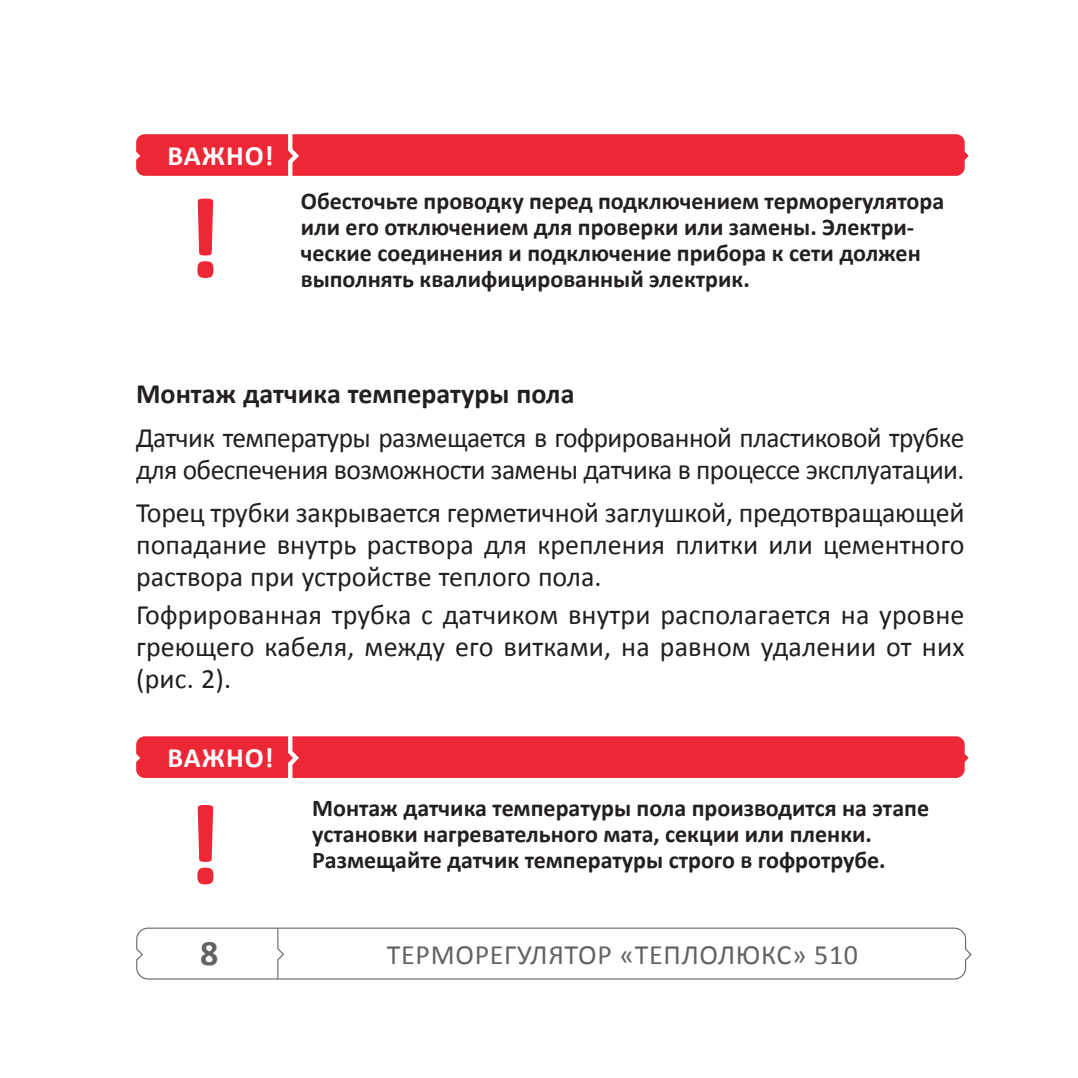
<style>
.page{position:relative;width:1078px;height:1078px;background:#fff}
.page>*{position:absolute;margin:0;border:0;box-sizing:border-box;transform-origin:0 0}
.t1{font:700 36px "Calibri";color:#636366}
.t2{font:28px/32px "Calibri";letter-spacing:-.02em;color:#231f20;text-align:justify}
.t3{font:28px "Calibri";letter-spacing:.025em;color:#636366}
.t4{font:700 28px "Calibri";color:#231f20}
.t5{font:700 28px "Calibri";letter-spacing:.035em;color:#fff}
.t6{font:700 24px/26px "Calibri";color:#231f20}
</style>
<div class="page">
<svg style="left:136px;top:927px;width:835px;height:52px"></svg>
<div style="left:136px;top:736px;width:832px;height:42px;background:#ed2736"></div>
<svg style="left:136px;top:134px;width:832px;height:144px"></svg>
<svg style="left:197px;top:804px;width:17px;height:81px"></svg>
<p class="t5" style="left:167px;top:138px;width:108px">ВАЖНО!</p>
<p class="t6" style="left:301px;top:188px;width:644px">Обесточьте проводку перед подключением тер мо ре гу ля то ра или его от клю че ни ем для про вер ки или за ме ны. Элек три-<br>че с кие со еди не ния и под клю че ние при бо ра к се ти дол жен вы пол нять ква ли фи ци ро ван ный элек трик.</p>
<p class="t4" style="left:136px;top:376px;width:440px">Монтаж датчика температуры пола</p>
<p class="t2" style="left:136px;top:421px;width:829px">Датчик температуры размещается в гофрированной пластиковой трубке для обеспечения возможности замены датчика в процессе эксплуатации.</p>
<p class="t2" style="left:136px;top:497px;width:829px">Торец трубки закрывается герметичной заглушкой, предотвращающей попадание внутрь раствора для крепления плитки или цементного раствора при устройстве теплого пола.</p>
<p class="t2" style="left:136px;top:598px;width:829px">Гофрированная трубка с датчиком внутри располагается на уровне греющего кабеля, между его витками, на равном удалении от них (рис. 2).</p>
<p class="t5" style="left:167px;top:739px;width:108px">ВАЖНО!</p>
<p class="t6" style="left:312px;top:794px;width:618px">Монтаж датчика температуры пола производится на этапе установки нагревательного мата, секции или пленки.<br>Размещайте датчик температуры строго в гофротрубе.</p>
<p class="t1" style="left:200px;top:929px;width:20px">8</p>
<p class="t3" style="left:387px;top:936px;width:472px">ТЕРМОРЕГУЛЯТОР «ТЕПЛОЛЮКС» 510</p>
</div>
